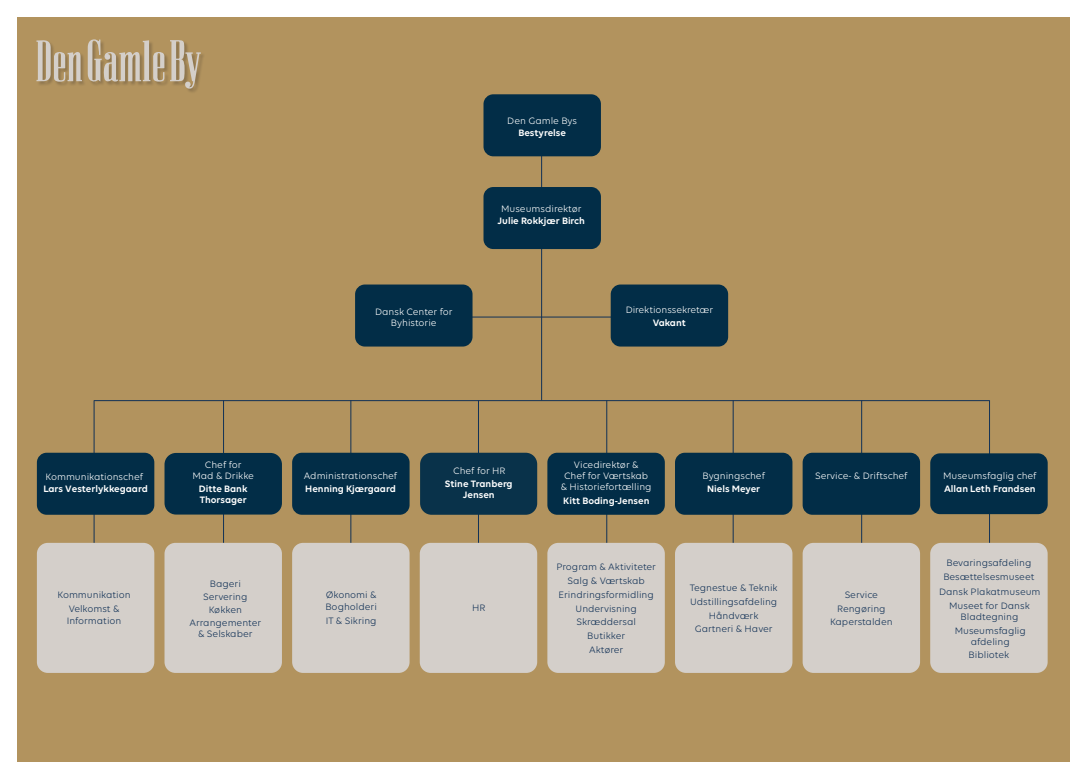
<style>
.page{position:relative;width:1088px;height:780px;background:#fff}
.page>*{position:absolute;margin:0;border:0;box-sizing:border-box;transform-origin:0 0}
.t1{font:700 11.25px/13.5px "Volte";color:#fff;text-align:center}
.t2{font:11.25px "Volte";color:#fff}
.Brødtekst__regular{font:10px/11.2px "Volte";color:#113156;text-align:center}
.Navne__semibld{font:10px/11.2px "Volte";color:#fff;text-align:center}
.Navne__semibld-2{font:600 10px/11.2px "Volte";color:#fff;text-align:center}
</style>
<div class="page">
<div style="left:18px;top:18px;width:1052px;height:744px;background:#b2935e"></div>
<hr style="left:541px;top:152px;width:1px;height:248px;background:#113156">
<hr style="left:447px;top:317px;width:190px;height:1px;background:#113156">
<hr style="left:989px;top:400px;width:1px;height:146px;background:#113156">
<hr style="left:94px;top:400px;width:1px;height:149px;background:#113156">
<div style="left:37px;top:452px;width:117px;height:62px;background:#022d47;border-radius:10px"></div>
<div style="left:37px;top:543px;width:117px;height:130px;background:#d4cfca;border-radius:11px"></div>
<div style="left:930px;top:543px;width:117px;height:130px;background:#d4cfca;border-radius:11px"></div>
<div style="left:930px;top:453px;width:118px;height:61px;background:#022d47;border-radius:10px"></div>
<hr style="left:350px;top:400px;width:1px;height:150px;background:#113156">
<hr style="left:94px;top:400px;width:895px;height:1px;background:#113156">
<hr style="left:223px;top:400px;width:1px;height:150px;background:#113156">
<hr style="left:478px;top:400px;width:1px;height:149px;background:#113156">
<hr style="left:733px;top:400px;width:1px;height:149px;background:#113156">
<hr style="left:606px;top:400px;width:1px;height:150px;background:#113156">
<div style="left:675px;top:452px;width:117px;height:62px;background:#022d47;border-radius:10px"></div>
<div style="left:675px;top:543px;width:117px;height:130px;background:#d4cfca;border-radius:11px"></div>
<hr style="left:861px;top:400px;width:1px;height:150px;background:#113156">
<div style="left:164px;top:453px;width:118px;height:61px;background:#022d47;border-radius:11px"></div>
<div style="left:164px;top:543px;width:118px;height:130px;background:#d4cfca;border-radius:11px"></div>
<div style="left:292px;top:452px;width:118px;height:62px;background:#022d47;border-radius:10px"></div>
<div style="left:292px;top:543px;width:118px;height:130px;background:#d4cfca;border-radius:11px"></div>
<div style="left:802px;top:452px;width:118px;height:62px;background:#022d47;border-radius:10px"></div>
<div style="left:802px;top:543px;width:118px;height:130px;background:#d4cfca;border-radius:11px"></div>
<div style="left:483px;top:94px;width:118px;height:62px;background:#022d47;border-radius:10px"></div>
<div style="left:420px;top:452px;width:117px;height:62px;background:#09324a;border-radius:11px"></div>
<div style="left:420px;top:543px;width:117px;height:130px;background:#d4cfca;border-radius:11px"></div>
<div style="left:37px;top:40px;width:168px;height:54px;background:#231f20;opacity:.25"></div>
<svg style="left:170px;top:40px;width:31px;height:49px"></svg>
<svg style="left:36px;top:40px;width:46px;height:42px"></svg>
<svg style="left:88px;top:39px;width:76px;height:44px"></svg>
<div style="left:547px;top:452px;width:118px;height:62px;background:#022d47;border-radius:10px"></div>
<div style="left:547px;top:543px;width:118px;height:130px;background:#d4cfca;border-radius:11px"></div>
<div style="left:483px;top:187px;width:118px;height:62px;background:#022d47;border-radius:10px"></div>
<div style="left:355px;top:284px;width:117px;height:62px;background:#022d47;border-radius:10px"></div>
<div style="left:611px;top:284px;width:117px;height:62px;background:#022d47;border-radius:10px"></div>
<p class="Navne__semibld" style="left:375px;top:306px;width:79px">Dansk Center for<br>Byhistorie</p>
<p class="Navne__semibld" style="left:507px;top:115px;width:71px">Den Gamle Bys</p>
<p class="Navne__semibld-2" style="left:518px;top:127px;width:49px">Bestyrelse</p>
<p class="Navne__semibld" style="left:501px;top:203px;width:82px">Museumsdirektør</p>
<p class="Navne__semibld-2" style="left:497px;top:215px;width:89px">Julie Rokkjær Birch</p>
<p class="Navne__semibld" style="left:626px;top:304px;width:89px">Direktionssekretær</p>
<p class="Navne__semibld-2" style="left:653px;top:316px;width:35px">Vakant</p>
<p class="Navne__semibld" style="left:205px;top:459px;width:38px">Chef for</p>
<p class="Navne__semibld" style="left:46px;top:471px;width:99px">Kommunikationschef</p>
<p class="Navne__semibld" style="left:192px;top:470px;width:63px">Mad &amp; Drikke</p>
<p class="Navne__semibld-2" style="left:43px;top:483px;width:106px">Lars Vesterlykkegaard</p>
<p class="Navne__semibld-2" style="left:199px;top:483px;width:50px;text-align:left">Ditte Bank<br>Thorsager</p>
<p class="Navne__semibld" style="left:304px;top:470px;width:95px">Administrationschef</p>
<p class="Navne__semibld-2" style="left:305px;top:482px;width:92px">Henning Kjærgaard</p>
<p class="t2" style="left:449px;top:464px;width:60px">Chef for HR</p>
<p class="t1" style="left:439px;top:477px;width:81px">Stine Tranbjerg<br>Jensen</p>
<p class="Navne__semibld" style="left:453px;top:465px;width:54px">Chef for HR</p>
<p class="Navne__semibld-2" style="left:445px;top:477px;width:69px">Stine Tranberg<br>Jensen</p>
<p class="Navne__semibld" style="left:564px;top:458px;width:86px">Vicedirektør &amp;<br>Chef for Værtskab</p>
<p class="Navne__semibld" style="left:561px;top:481px;width:92px">&amp; Historiefortælling</p>
<p class="Navne__semibld-2" style="left:563px;top:495px;width:88px">Kitt Boding-Jensen</p>
<p class="Navne__semibld" style="left:702px;top:470px;width:64px">Bygningschef</p>
<p class="Navne__semibld-2" style="left:707px;top:482px;width:55px">Niels Meyer</p>
<p class="Navne__semibld" style="left:815px;top:470px;width:94px">Service- &amp; Driftschef</p>
<p class="Navne__semibld" style="left:943px;top:470px;width:95px">Museumsfaglig chef</p>
<p class="Navne__semibld-2" style="left:944px;top:482px;width:93px">Allan Leth Frandsen</p>
<p class="Brødtekst__regular" style="left:58px;top:588px;width:75px">Kommunikation</p>
<p class="Brødtekst__regular" style="left:69px;top:603px;width:52px">Velkomst &amp;</p>
<p class="Brødtekst__regular" style="left:67px;top:615px;width:56px">Information</p>
<p class="Brødtekst__regular" style="left:210px;top:577px;width:33px">Bageri</p>
<p class="Brødtekst__regular" style="left:203px;top:591px;width:46px">Servering</p>
<p class="Brødtekst__regular" style="left:209px;top:604px;width:35px">Køkken</p>
<p class="Brødtekst__regular" style="left:190px;top:616px;width:73px">Arrangementer</p>
<p class="Brødtekst__regular" style="left:198px;top:627px;width:56px">&amp; Selskaber</p>
<p class="Brødtekst__regular" style="left:326px;top:589px;width:52px">Økonomi &amp;</p>
<p class="Brødtekst__regular" style="left:325px;top:600px;width:53px">Bogholderi</p>
<p class="Brødtekst__regular" style="left:326px;top:615px;width:52px">IT &amp; Sikring</p>
<p class="Brødtekst__regular" style="left:472px;top:602px;width:15px">HR</p>
<p class="Brødtekst__regular" style="left:556px;top:561px;width:101px">Program &amp; Aktiviteter</p>
<p class="Brødtekst__regular" style="left:567px;top:575px;width:79px">Salg &amp; Værtskab</p>
<p class="Brødtekst__regular" style="left:559px;top:589px;width:97px">Erindringsformidling</p>
<p class="Brødtekst__regular" style="left:576px;top:602px;width:63px">Undervisning</p>
<p class="Brødtekst__regular" style="left:576px;top:616px;width:61px">Skræddersal</p>
<p class="Brødtekst__regular" style="left:587px;top:630px;width:39px">Butikker</p>
<p class="Brødtekst__regular" style="left:589px;top:644px;width:36px">Aktører</p>
<p class="Brødtekst__regular" style="left:690px;top:582px;width:90px">Tegnestue &amp; Teknik</p>
<p class="Brødtekst__regular" style="left:690px;top:595px;width:89px">Udstillingsafdeling</p>
<p class="Brødtekst__regular" style="left:709px;top:609px;width:51px">Håndværk</p>
<p class="Brødtekst__regular" style="left:695px;top:623px;width:79px">Gartneri &amp; Haver</p>
<p class="Brødtekst__regular" style="left:845px;top:589px;width:35px">Service</p>
<p class="Brødtekst__regular" style="left:837px;top:602px;width:50px">Rengøring</p>
<p class="Brødtekst__regular" style="left:830px;top:616px;width:64px">Kaperstalden</p>
<p class="Brødtekst__regular" style="left:946px;top:557px;width:86px">Bevaringsafdeling</p>
<p class="Brødtekst__regular" style="left:943px;top:570px;width:93px">Besættelsesmuseet</p>
<p class="Brødtekst__regular" style="left:939px;top:585px;width:103px">Dansk Plakatmuseum</p>
<p class="Brødtekst__regular" style="left:949px;top:599px;width:82px">Museet for Dansk</p>
<p class="Brødtekst__regular" style="left:960px;top:611px;width:59px">Bladtegning</p>
<p class="Brødtekst__regular" style="left:968px;top:648px;width:42px">Bibliotek</p>
<p class="Brødtekst__regular" style="left:955px;top:624px;width:73px">Museumsfaglig afdeling</p>
</div>
